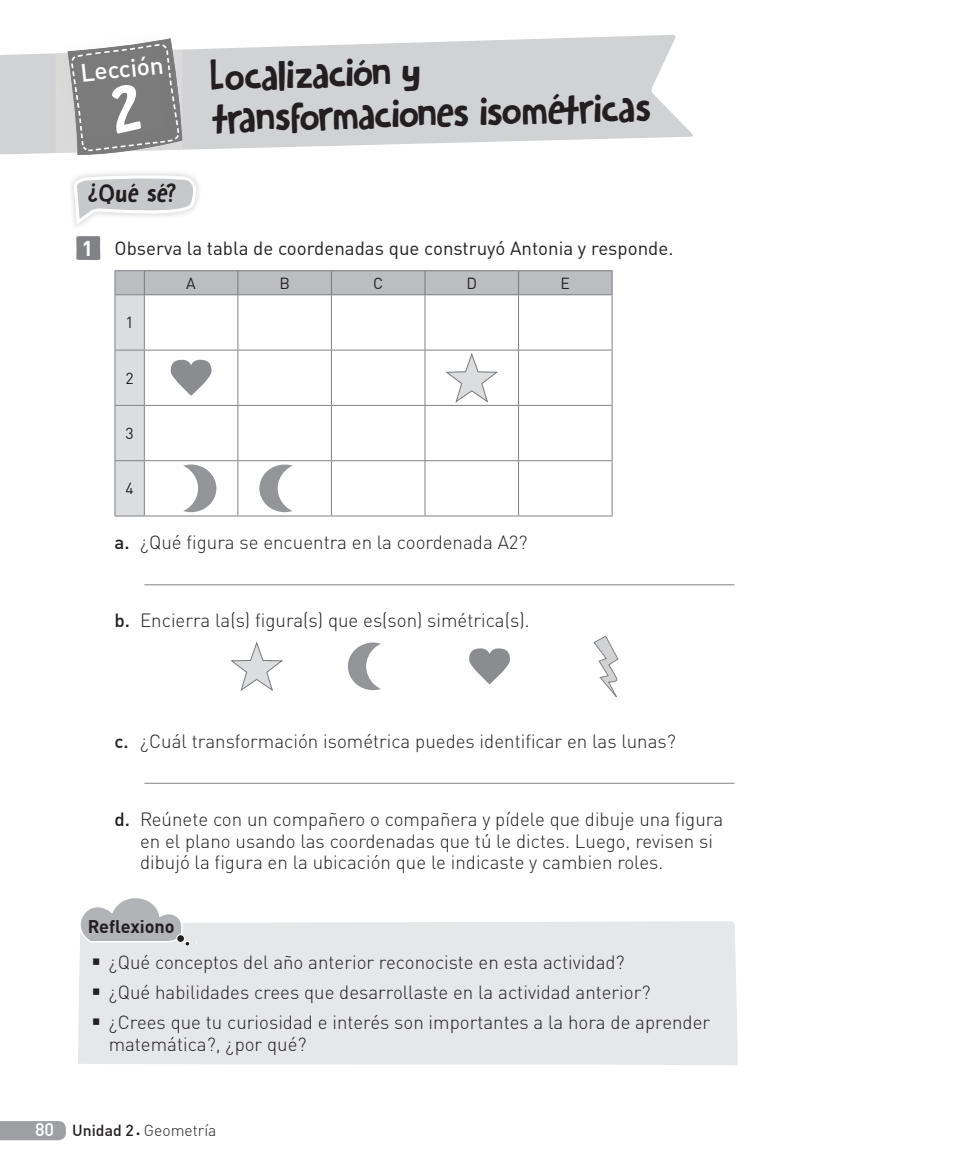
<style>
.page{position:relative;width:978px;height:1170px;background:#fff}
.page>*{position:absolute;margin:0;border:0;box-sizing:border-box;transform-origin:0 0}
.t1{font:37.5px/41px "DK Hobgoblin";color:#231f20}
.t2{font:500 24.75px "DIN Pro";color:#fff}
.t3{font:23.1px "DK Hobgoblin";color:#231f20}
.t4{font:300 18.75px/21.8px "DIN Pro";color:#231f20}
.t5{font:18.75px "DIN Pro";color:#231f20}
.t6{font:700 18px "DIN Pro";color:#231f20}
.t7{font:300 15.75px "DIN Pro";color:#231f20}
.t8{font:15.75px "DIN Pro";color:#231f20}
.s1{font-weight:700;font-size:21px;color:#fff}
.s2{font-weight:500}
.s3{font-family:"Unit Slab Pro";font-size:19.5px}
.s4{font-weight:500;font-size:18px;color:#fff}
.s5{font-family:"Minion Pro";font-weight:400;font-size:10.5px}
</style>
<div class="page">
<hr style="left:144px;top:584px;width:590px;height:1px;background:#808285">
<hr style="left:144px;top:782px;width:590px;height:1px;background:#808285">
<svg style="left:76px;top:236px;width:24px;height:24px"></svg>
<svg style="left:115px;top:270px;width:498px;height:246px"></svg>
<div style="left:258px;top:463px;width:53px;height:50px;border:2px solid #fff;border-radius:50%"></div>
<svg style="left:469px;top:648px;width:41px;height:36px"></svg>
<svg style="left:593px;top:635px;width:26px;height:62px"></svg>
<svg style="left:230px;top:642px;width:53px;height:49px"></svg>
<div style="left:347px;top:641px;width:52px;height:49px;background:#939598;border-radius:50%"></div>
<svg style="left:366px;top:644px;width:31px;height:44px"></svg>
<div style="left:346px;top:641px;width:54px;height:50px;border:2px solid #fff;border-radius:50%"></div>
<svg style="left:72px;top:173px;width:127px;height:53px"></svg>
<div style="left:78px;top:921px;width:660px;height:143px;background:#e6e7e9"></div>
<svg style="left:78px;top:898px;width:122px;height:48px"></svg>
<svg style="left:0;top:1121px;width:66px;height:18px"></svg>
<svg style="left:0;top:35px;width:693px;height:120px;fill:#d1d2d4"></svg>
<img style="left:56px;top:35px;width:127px;height:120px">
<img style="left:56px;top:50px;width:127px;height:103px">
<svg style="left:68px;top:38px;width:114px;height:117px;background:#939292"></svg>
<h2 class="t2" style="left:78px;top:53px;width:85px;rotate:-6deg">Lección</h2>
<p class="t3" style="left:88px;top:176px;width:90px">¿Qué sé?</p>
<h1 class="t1" style="left:210px;top:53px;width:442px;rotate:-1deg">Localización y transformaciones isométricas</h1>
<p class="t5" style="left:82px;top:233px;width:593px"><span class="s1">1</span> Observa la tabla de coordenadas que construyó Antonia y responde.</p>
<p class="t8" style="left:186px;top:270px;width:11px">A</p>
<p class="t8" style="left:279px;top:270px;width:12px">B</p>
<p class="t8" style="left:373px;top:270px;width:12px">C</p>
<p class="t8" style="left:466px;top:270px;width:12px">D</p>
<p class="t8" style="left:561px;top:270px;width:11px">E</p>
<p class="t8" style="left:126px;top:310px;width:10px">1</p>
<p class="t8" style="left:126px;top:365px;width:10px">2</p>
<p class="t8" style="left:126px;top:421px;width:10px">3</p>
<p class="t8" style="left:126px;top:476px;width:10px">4</p>
<p class="t4" style="left:115px;top:530px;width:415px"><span class="s2">a.</span> ¿Qué figura se encuentra en la coordenada A2?</p>
<p class="t4" style="left:115px;top:608px;width:417px"><span class="s2">b.</span> Encierra la(s) figura(s) que es(son) simétrica(s).</p>
<p class="t4" style="left:115px;top:728px;width:563px"><span class="s2">c.</span> ¿Cuál transformación isométrica puedes identificar en las lunas?</p>
<p class="t4" style="left:140px;top:806px;width:585px;text-indent:-26px"><span class="s2">d.</span> Reúnete con un compañero o compañera y pídele que dibuje una figura en el plano usando las coordenadas que tú le dictes. Luego, revisen si dibujó la figura en la ubicación que le indicaste y cambien roles.</p>
<p class="t6" style="left:88px;top:911px;width:88px">Reflexiono</p>
<p class="t4" style="left:92px;top:945px;width:620px;line-height:30.3px"><span class="s3">◾</span> ¿Qué conceptos del año anterior reconociste en esta actividad?<br><span class="s3">◾</span> ¿Qué habilidades crees que desarrollaste en la actividad anterior?<br><span class="s3">◾</span> ¿Crees que tu curiosidad e interés son importantes a la hora de aprender</p>
<p class="t4" style="left:109px;top:1031px;width:199px">matemática?, ¿por qué?</p>
<p class="t7" style="left:35px;top:1117px;width:183px"><span class="s4">80</span> <span class="s2">Unidad 2</span> <span class="s5">•</span> Geometría</p>
</div>
